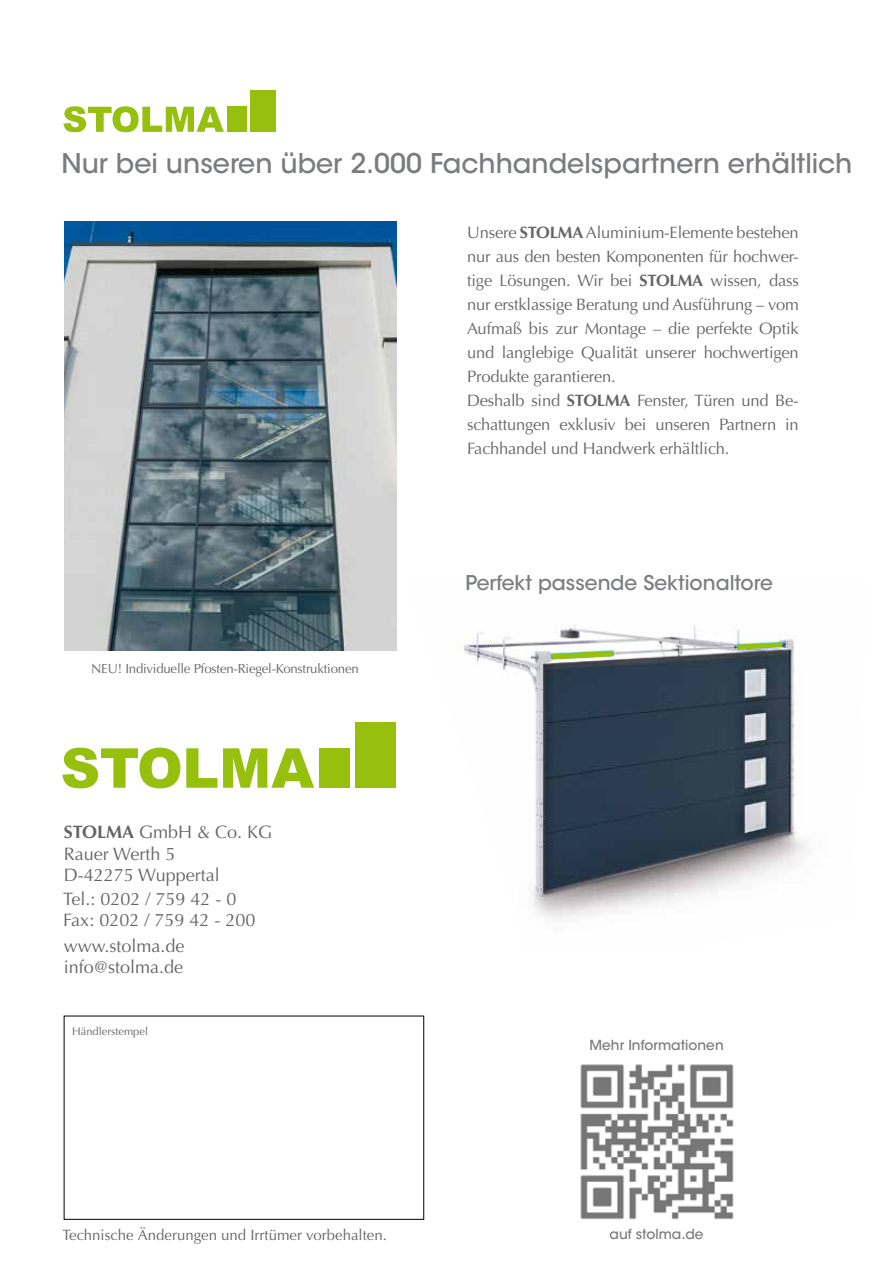
<style>
.page{position:relative;width:893px;height:1263px;background:#fff}
.page>*{position:absolute;margin:0;border:0;box-sizing:border-box;transform-origin:0 0}
.t1{font:500 27px "ITC Avant Garde Std";color:#7b7c7e}
.t2{font:500 20.25px "ITC Avant Garde Std";color:#7b7c7e}
.t3{font:18px/21.6px "Optima";color:#646567}
.t4{font:16.5px/24px "Optima";letter-spacing:-.01em;color:#646567}
.t5{font:15px "Optima";color:#646567}
.t6{font:500 13.8px "ITC Avant Garde Std";color:#7b7c7e}
.t7{font:13.2px "Optima";letter-spacing:-.015em;color:#646567}
.t8{font:11.1px "Optima";color:#646567}
.s1{font-weight:700}
</style>
<div class="page">
<img style="left:532px;top:625px;width:277px;height:294px">
<svg style="left:735px;top:642px;width:49px;height:7px"></svg>
<div style="left:64px;top:1016px;width:360px;height:204px;border:1px solid #000"></div>
<svg style="left:62px;top:748px;width:252px;height:40px"></svg>
<div style="left:355px;top:722px;width:40px;height:66px;background:#97bf0d"></div>
<div style="left:319px;top:748px;width:31px;height:40px;background:#97bf0d"></div>
<svg style="left:63px;top:106px;width:161px;height:26px"></svg>
<div style="left:250px;top:90px;width:26px;height:42px;background:#97bf0d"></div>
<div style="left:227px;top:107px;width:19px;height:25px;background:#97bf0d"></div>
<svg style="left:396px;top:221px;width:238px;height:471px"></svg>
<img style="left:580px;top:1064px;width:154px;height:156px">
<img style="left:64px;top:221px;width:332px;height:430px">
<h1 class="t1" style="left:61px;top:147px;width:792px">Nur bei unseren über 2.000 Fachhandelspartnern erhältlich</h1>
<p class="t4" style="left:467px;top:220px;width:333px">Unsere <span class="s1">STOLMA</span> Aluminium-Elemente bestehen nur aus den besten Komponenten für hochwer&shy;tige Lösungen. Wir bei <span class="s1">STOLMA</span> wissen, dass nur erstklassige Beratung und Ausführung – vom Aufmaß bis zur Montage – die perfekte Optik und langlebige Qualität unserer hochwertigen Produkte garantieren.<br>Deshalb sind <span class="s1">STOLMA</span> Fenster, Türen und Be&shy;schattungen exklusiv bei unseren Partnern in Fachhandel und Handwerk erhältlich.</p>
<p class="t7" style="left:91px;top:660px;width:269px">NEU! Individuelle Pfosten-Riegel-Konstruktionen</p>
<p class="t3" style="left:64px;top:821px;width:210px"><span class="s1">STOLMA</span> GmbH &amp; Co. KG<br>Rauer Werth 5<br>D-42275 Wuppertal</p>
<p class="t3" style="left:63px;top:888px;width:194px">Tel.: 0202 / 759 42 - 0<br>Fax: 0202 / 759 42 - 200</p>
<p class="t3" style="left:64px;top:935px;width:122px">www.stolma.de info@stolma.de</p>
<p class="t8" style="left:72px;top:1024px;width:77px">Händlerstempel</p>
<p class="t5" style="left:62px;top:1226px;width:326px">Technische Änderungen und Irrtümer vorbehalten.</p>
<p class="t2" style="left:465px;top:570px;width:309px">Perfekt passende Sektionaltore</p>
<p class="t6" style="left:589px;top:1037px;width:136px">Mehr Informationen</p>
<p class="t6" style="left:610px;top:1225px;width:96px">auf stolma.de</p>
</div>
